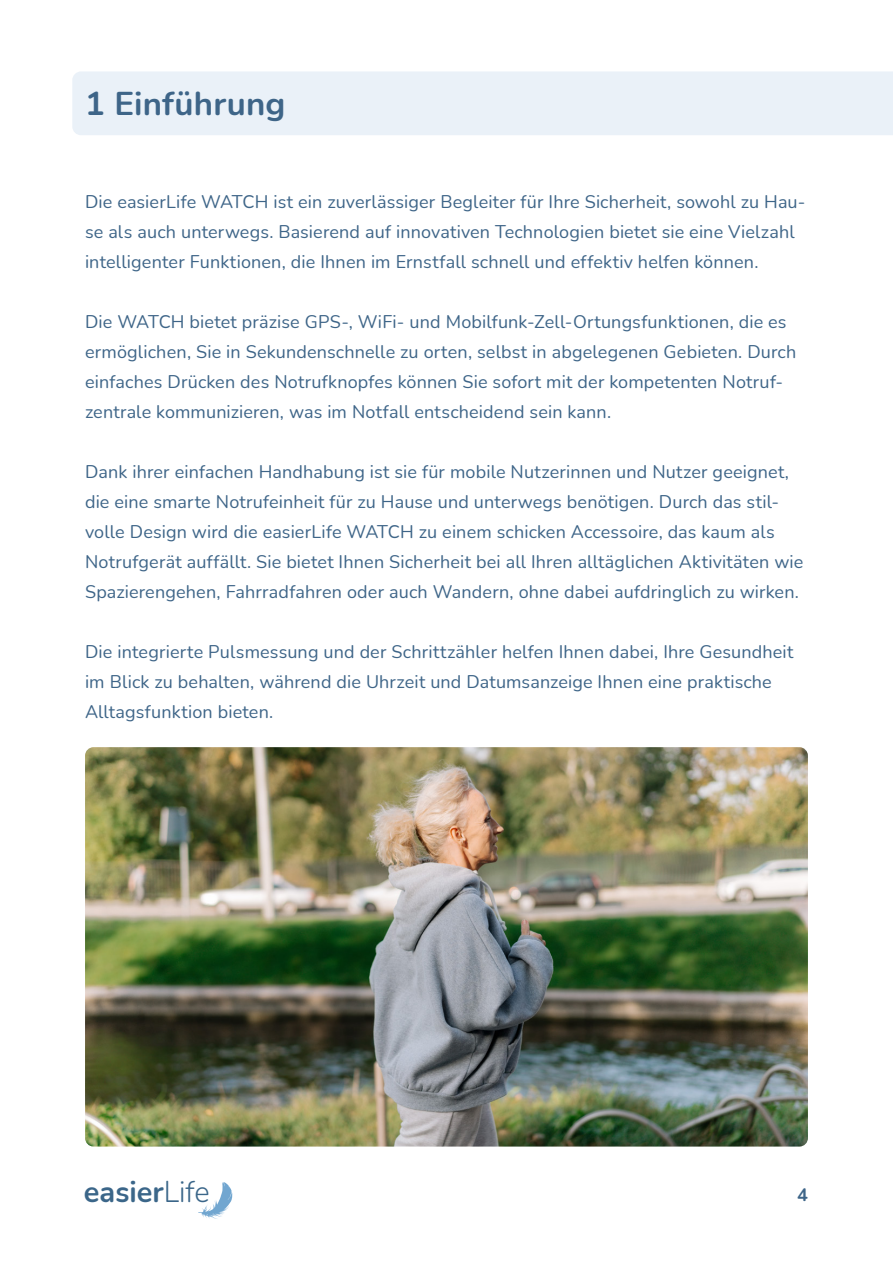
<style>
.page{position:relative;width:893px;height:1263px;background:#fff}
.page>*{position:absolute;margin:0;border:0;box-sizing:border-box;transform-origin:0 0}
.t1{font:700 33px "Nunito";letter-spacing:.005em;color:#3e6588}
.t2{font:700 29.85px "Nunito";color:#3b6689;scale:.96 1}
.t3{font:18px/30px "Nunito";letter-spacing:.01em;color:#3e6588}
.t4{font:700 18px "Nunito";color:#3e6588}
.s1{font-weight:300}
</style>
<div class="page">
<svg style="left:198px;top:1182px;width:35px;height:37px"></svg>
<div style="left:72px;top:71px;width:821px;height:64px;background:#eaf1f8"></div>
<img style="left:85px;top:747px;width:723px;height:399px">
<h1 class="t1" style="left:85px;top:80px;width:202px">1 Einführung</h1>
<p class="t3" style="left:85px;top:186px;width:722px">Die easierLife WATCH ist ein zuverlässiger Begleiter für Ihre Sicherheit, sowohl zu Hau&shy;se als auch unterwegs. Basierend auf innovativen Technologien bietet sie eine Vielzahl intelligenter Funktionen, die Ihnen im Ernstfall schnell und effektiv helfen können.</p>
<p class="t3" style="left:85px;top:306px;width:713px">Die WATCH bietet präzise GPS-, WiFi- und Mobilfunk-Zell-Ortungsfunktionen, die es ermöglichen, Sie in Sekundenschnelle zu orten, selbst in abgelegenen Gebieten. Durch einfaches Drücken des Notrufknopfes können Sie sofort mit der kompetenten Notruf&shy;zentrale kommunizieren, was im Notfall entscheidend sein kann.</p>
<p class="t3" style="left:85px;top:456px;width:720px">Dank ihrer einfachen Handhabung ist sie für mobile Nutzerinnen und Nutzer geeignet, die eine smarte Notrufeinheit für zu Hause und unterwegs benötigen. Durch das stil&shy;volle Design wird die easierLife WATCH zu einem schicken Accessoire, das kaum als Notrufgerät auffällt. Sie bietet Ihnen Sicherheit bei all Ihren alltäglichen Aktivitäten wie Spazierengehen, Fahrradfahren oder auch Wandern, ohne dabei aufdringlich zu wirken.</p>
<p class="t3" style="left:85px;top:636px;width:710px">Die integrierte Pulsmessung und der Schrittzähler helfen Ihnen dabei, Ihre Gesundheit im Blick zu behalten, während die Uhrzeit und Datumsanzeige Ihnen eine praktische<br>Alltagsfunktion bieten.</p>
<h2 class="t2" style="left:84px;top:1170px;width:132px">easier<span class="s1">Life</span></h2>
<p class="t4" style="left:797px;top:1182px;width:12px">4</p>
</div>
